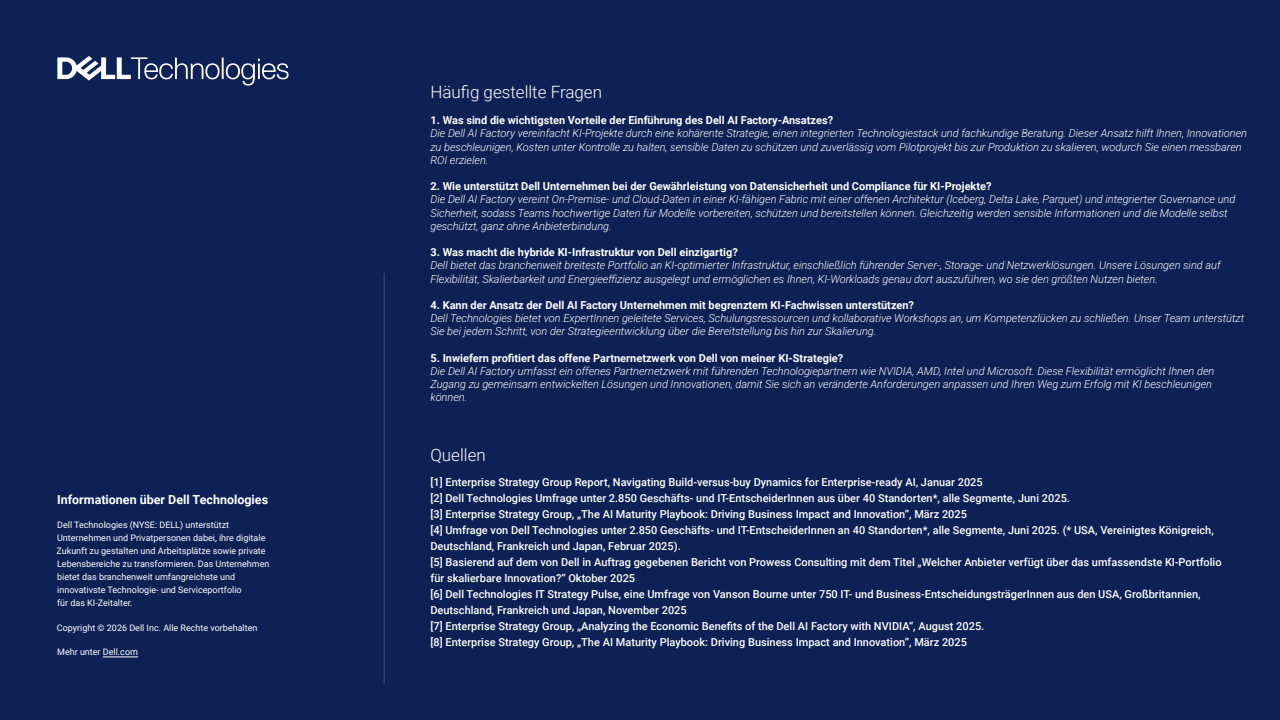
<style>
.page{position:relative;width:1280px;height:720px;background:#0d2155}
.page>*{position:absolute;margin:0;border:0;box-sizing:border-box;transform-origin:0 0}
.t1{font:300 17px "Roboto";color:#fff}
.t2{font:700 12.5px "Roboto";color:#fff}
.t3{font:italic 300 11px/13.2px "Roboto";color:#fff}
.t4{font:500 11px/16px "Roboto";color:#fff}
.t5{font:700 11px "Roboto";color:#fff}
.t6{font:9px/13px "Roboto";color:#fff}
</style>
<div class="page">
<svg style="left:57px;top:56px;width:232px;height:30px"></svg>
<hr style="left:103px;top:657px;width:35px;height:1px;background:#fff">
<hr style="left:384px;top:273px;width:1px;height:411px;background:#3d4e77">
<p class="t2" style="left:57px;top:491px;width:213px">Informationen über Dell Technologies</p>
<p class="t6" style="left:57px;top:518px;width:214px">Dell Technologies (NYSE: DELL) unterstützt Unternehmen und Privatpersonen dabei, ihre digitale Zukunft zu gestalten und Arbeitsplätze sowie private Lebensbereiche zu transformieren. Das Unternehmen bietet das branchenweit umfangreichste und innovativste Technologie- und Serviceportfolio<br>für das KI-Zeitalter.</p>
<p class="t6" style="left:57px;top:620px;width:202px">Copyright © 2026 Dell Inc. Alle Rechte vorbehalten</p>
<p class="t6" style="left:57px;top:645px;width:82px">Mehr unter Dell.com</p>
<h1 class="t1" style="left:430px;top:80px;width:173px">Häufig gestellte Fragen</h1>
<p class="t5" style="left:430px;top:113px;width:404px">1. Was sind die wichtigsten Vorteile der Einführung des Dell AI Factory-Ansatzes?</p>
<p class="t3" style="left:430px;top:126px;width:818px">Die Dell AI Factory vereinfacht KI-Projekte durch eine kohärente Strategie, einen integrierten Technologiestack und fachkundige Beratung. Dieser Ansatz hilft Ihnen, Innovationen zu beschleunigen, Kosten unter Kontrolle zu halten, sensible Daten zu schützen und zuverlässig vom Pilotprojekt bis zur Produktion zu skalieren, wodurch Sie einen messbaren<br>ROI erzielen.</p>
<p class="t5" style="left:430px;top:179px;width:563px">2. Wie unterstützt Dell Unternehmen bei der Gewährleistung von Datensicherheit und Compliance für KI-Projekte?</p>
<p class="t3" style="left:430px;top:192px;width:806px">Die Dell AI Factory vereint On-Premise- und Cloud-Daten in einer KI-fähigen Fabric mit einer offenen Architektur (Iceberg, Delta Lake, Parquet) und integrierter Governance und<br>Sicherheit, sodass Teams hochwertige Daten für Modelle vorbereiten, schützen und bereitstellen können. Gleichzeitig werden sensible Informationen und die Modelle selbst geschützt, ganz ohne Anbieterbindung.</p>
<p class="t5" style="left:430px;top:245px;width:309px">3. Was macht die hybride KI-Infrastruktur von Dell einzigartig?</p>
<p class="t3" style="left:430px;top:258px;width:792px">Dell bietet das branchenweit breiteste Portfolio an KI-optimierter Infrastruktur, einschließlich führender Server-, Storage- und Netzwerklösungen. Unsere Lösungen sind auf<br>Flexibilität, Skalierbarkeit und Energieeffizienz ausgelegt und ermöglichen es Ihnen, KI-Workloads genau dort auszuführen, wo sie den größten Nutzen bieten.</p>
<p class="t5" style="left:430px;top:297px;width:485px">4. Kann der Ansatz der Dell AI Factory Unternehmen mit begrenztem KI-Fachwissen unterstützen?</p>
<p class="t3" style="left:430px;top:311px;width:815px">Dell Technologies bietet von ExpertInnen geleitete Services, Schulungsressourcen und kollaborative Workshops an, um Kompetenzlücken zu schließen. Unser Team unterstützt<br>Sie bei jedem Schritt, von der Strategieentwicklung über die Bereitstellung bis hin zur Skalierung.</p>
<p class="t5" style="left:430px;top:350px;width:414px">5. Inwiefern profitiert das offene Partnernetzwerk von Dell von meiner KI-Strategie?</p>
<p class="t3" style="left:430px;top:364px;width:785px">Die Dell AI Factory umfasst ein offenes Partnernetzwerk mit führenden Technologiepartnern wie NVIDIA, AMD, Intel und Microsoft. Diese Flexibilität ermöglicht Ihnen den<br>Zugang zu gemeinsam entwickelten Lösungen und Innovationen, damit Sie sich an veränderte Anforderungen anpassen und Ihren Weg zum Erfolg mit KI beschleunigen können.</p>
<h1 class="t1" style="left:430px;top:443px;width:57px">Quellen</h1>
<p class="t4" style="left:430px;top:473px;width:793px">[1] Enterprise Strategy Group Report, Navigating Build-versus-buy Dynamics for Enterprise-ready AI, Januar 2025<br>[2] Dell Technologies Umfrage unter 2.850 Geschäfts- und IT-EntscheiderInnen aus über 40 Standorten*, alle Segmente, Juni 2025.<br>[3] Enterprise Strategy Group, „The AI Maturity Playbook: Driving Business Impact and Innovation“, März 2025<br>[4] Umfrage von Dell Technologies unter 2.850 Geschäfts- und IT-EntscheiderInnen an 40 Standorten*, alle Segmente, Juni 2025. (* USA, Vereinigtes Königreich, Deutschland, Frankreich und Japan, Februar 2025).<br>[5] Basierend auf dem von Dell in Auftrag gegebenen Bericht von Prowess Consulting mit dem Titel „Welcher Anbieter verfügt über das umfassendste KI-Portfolio für skalierbare Innovation?“ Oktober 2025<br>[6] Dell Technologies IT Strategy Pulse, eine Umfrage von Vanson Bourne unter 750 IT- und Business-EntscheidungsträgerInnen aus den USA, Großbritannien, Deutschland, Frankreich und Japan, November 2025<br>[7] Enterprise Strategy Group, „Analyzing the Economic Benefits of the Dell AI Factory with NVIDIA“, August 2025.<br>[8] Enterprise Strategy Group, „The AI Maturity Playbook: Driving Business Impact and Innovation“, März 2025</p>
</div>
